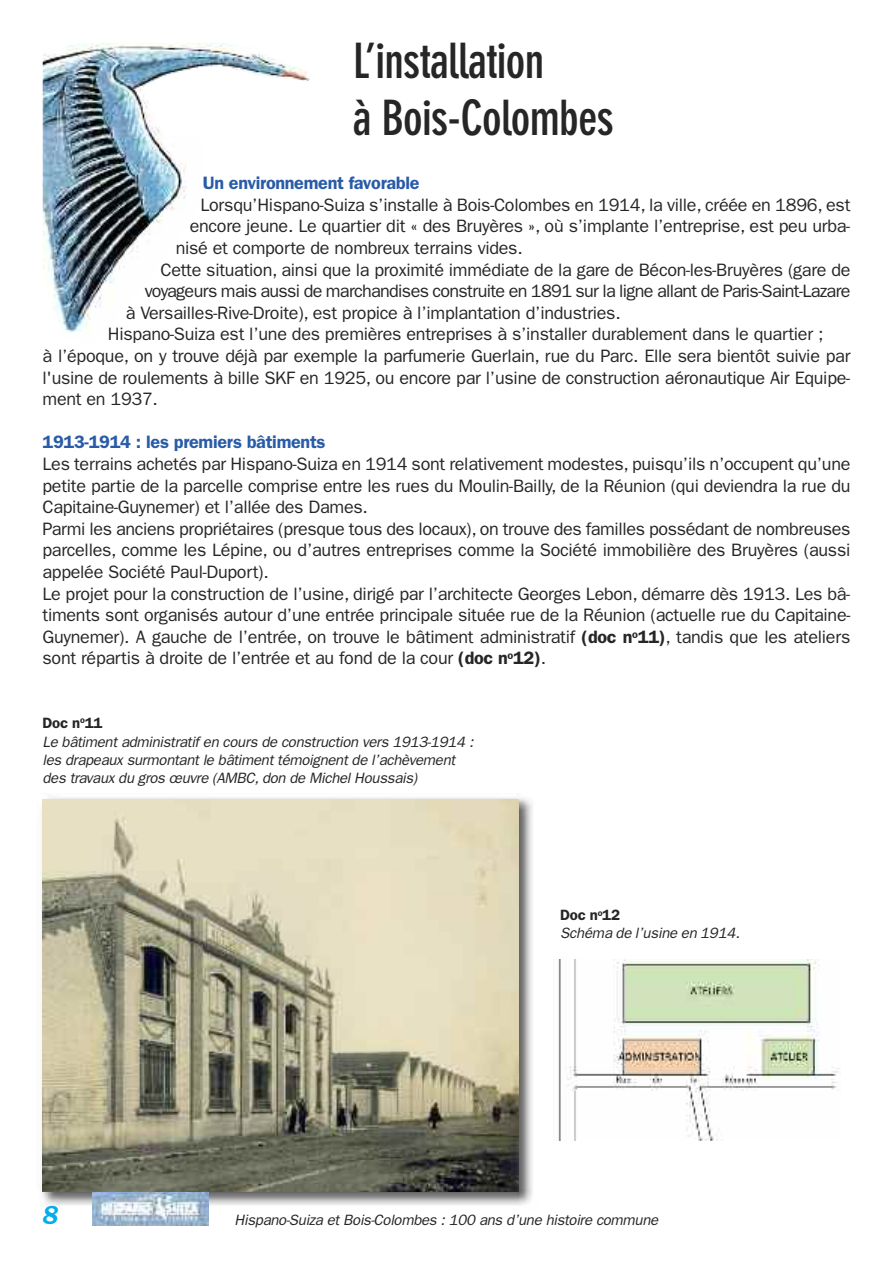
<style>
.page{position:relative;width:893px;height:1263px;background:#fff}
.page>*{position:absolute;margin:0;border:0;box-sizing:border-box;transform-origin:0 0}
.t1{font:700 condensed 48px/57px "DIN Neuzeit Grotesk";letter-spacing:-.015em;color:#272627}
.t2{font:italic 600 27px "Franklin Gothic";color:#00aded}
.t3{font:18px/21.6px "Franklin Gothic";letter-spacing:-.015em;color:#272627}
.t4{font:18px "Franklin Gothic";letter-spacing:-.035em;color:#272627}
.t5{font:600 18px "Franklin Gothic";letter-spacing:-.015em;color:#295ba7}
.t6{font:italic 15px/18px "Franklin Gothic";letter-spacing:-.02em;color:#272627}
.s1{font-weight:600}
.s2{font-weight:600;font-style:normal}
</style>
<div class="page">
<img style="left:42px;top:797px;width:490px;height:413px">
<img style="left:43px;top:800px;width:476px;height:391px">
<img style="left:558px;top:959px;width:281px;height:182px">
<img style="left:42px;top:43px;width:268px;height:289px">
<img style="left:92px;top:1192px;width:116px;height:33px">
<h1 class="t1" style="left:353px;top:36px;width:262px">L’installation<br>à Bois-Colombes</h1>
<p class="t5" style="left:203px;top:172px;width:218px">Un environnement favorable</p>
<p class="t3" style="left:200px;top:194px;width:652px">Lorsqu’Hispano-Suiza s’installe à Bois-Colombes en 1914, la ville, créée en 1896, est</p>
<p class="t3" style="left:190px;top:215px;width:662px">encore jeune. Le quartier dit « des Bruyères », où s’implante l’entreprise, est peu urba-</p>
<p class="t3" style="left:176px;top:237px;width:349px">nisé et comporte de nombreux terrains vides.</p>
<p class="t3" style="left:160px;top:258px;width:691px">Cette situation, ainsi que la proximité immédiate de la gare de Bécon-les-Bruyères (gare de</p>
<p class="t4" style="left:145px;top:280px;width:707px">voyageurs mais aussi de marchandises construite en 1891 sur la ligne allant de Paris-Saint-Lazare</p>
<p class="t3" style="left:126px;top:302px;width:496px">à Versailles-Rive-Droite), est propice à l’implantation d’industries.</p>
<p class="t3" style="left:108px;top:323px;width:717px">Hispano-Suiza est l’une des premières entreprises à s’installer durablement dans le quartier ;</p>
<p class="t3" style="left:43px;top:345px;width:809px">à l’époque, on y trouve déjà par exemple la parfumerie Guerlain, rue du Parc. Elle sera bientôt suivie par</p>
<p class="t3" style="left:43px;top:366px;width:809px">l'usine de roulements à bille SKF en 1925, ou encore par l’usine de construction aéronautique Air Equipe-</p>
<p class="t3" style="left:43px;top:388px;width:117px">ment en 1937.</p>
<p class="t5" style="left:43px;top:432px;width:285px">1913-1914 : les premiers bâtiments</p>
<p class="t3" style="left:43px;top:453px;width:809px">Les terrains achetés par Hispano-Suiza en 1914 sont relativement modestes, puisqu’ils n’occupent qu’une petite partie de la parcelle comprise entre les rues du Moulin-Bailly, de la Réunion (qui deviendra la rue du Capitaine-Guynemer) et l’allée des Dames.<br>Parmi les anciens propriétaires (presque tous des locaux), on trouve des familles possédant de nombreuses parcelles, comme les Lépine, ou d’autres entreprises comme la Société immobilière des Bruyères (aussi appelée Société Paul-Duport).<br>Le projet pour la construction de l’usine, dirigé par l’architecte Georges Lebon, démarre dès 1913. Les bâ&shy;timents sont organisés autour d’une entrée principale située rue de la Réunion (actuelle rue du Capitaine-Guynemer). A gauche de l’entrée, on trouve le bâtiment administratif <span class="s1">(doc n</span><sup>o</sup><span class="s1">11)</span>, tandis que les ateliers sont répartis à droite de l’entrée et au fond de la cour <span class="s1">(doc n</span><sup>o</sup><span class="s1">12)</span>.</p>
<p class="t6" style="left:43px;top:712px;width:433px;line-height:19.5px"><span class="s2">Doc n</span><sup>o</sup><span class="s2">11<br></span>Le bâtiment administratif en cours de construction vers 1913-1914 :</p>
<p class="t6" style="left:43px;top:751px;width:414px">les drapeaux surmontant le bâtiment témoignent de l’achèvement des travaux du gros œuvre (AMBC, don de Michel Houssais)</p>
<p class="t6" style="left:560px;top:906px;width:181px"><span class="s2">Doc n</span><sup>o</sup><span class="s2">12<br></span>Schéma de l’usine en 1914.</p>
<h2 class="t2" style="left:43px;top:1205px;width:17px">8</h2>
<p class="t6" style="left:235px;top:1210px;width:425px">Hispano-Suiza et Bois-Colombes : 100 ans d’une histoire commune</p>
</div>
